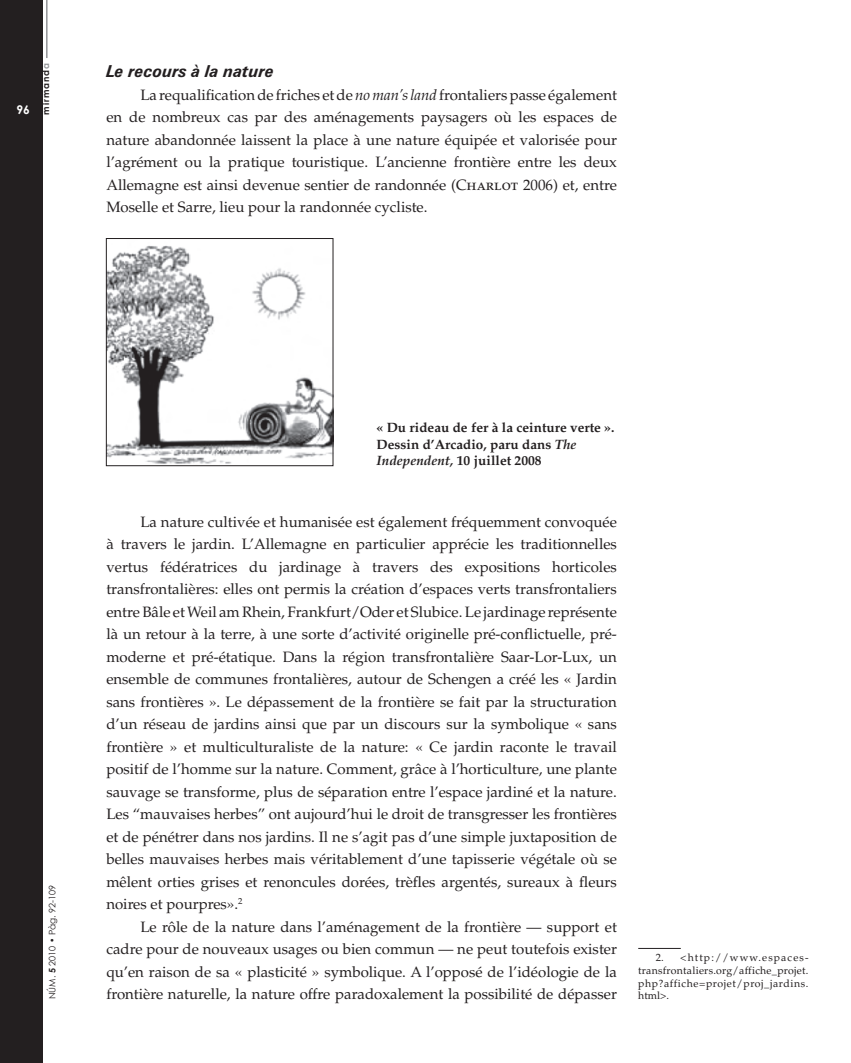
<style>
.page{position:relative;width:851px;height:1063px;background:#fff}
.page>*{position:absolute;margin:0;border:0;box-sizing:border-box;transform-origin:0 0}
.t1{font:italic 700 16.5px "Zurich BT";color:#231f20}
.t2{font:15px/22.5px "Palatino LT Std";color:#231f20;text-align:justify}
.t3{font:700 13.5px/16.5px "Palatino LT Std";color:#231f20}
.t4{font:700 12px "Century Gothic";color:#fff}
.t5{font:10.5px/12.6px "Palatino LT Std";letter-spacing:.105em;color:#231f20;text-align:justify}
.t6{font:9px "Century Gothic";color:#231f20}
.t7{font:700 9px "Century Gothic";letter-spacing:.105em;color:#231f20}
.s1{color:#939598}
.s2{font-style:italic}
.s3{font-weight:700}
</style>
<div class="page">
<div style="left:0;top:0;width:43px;height:1063px;background:#231f20"></div>
<hr style="left:46px;top:0;width:2px;height:58px;background:#939598">
<hr style="left:638px;top:948px;width:42px;height:1px;background:#231f20">
<img style="left:108px;top:245px;width:223px;height:219px">
<div style="left:106px;top:238px;width:227px;height:228px;border:1px solid #231f20"></div>
<p class="t4" style="left:16px;top:103px;width:15px">96</p>
<p class="t7" style="left:40px;top:115px;width:53px;rotate:-90deg">mirmand<span class="s1">a</span></p>
<p class="t1" style="left:106px;top:61px;width:169px">Le recours à la nature</p>
<p class="t2" style="left:106px;top:83px;width:512px;text-indent:34px">La requalification de friches et de <span class="s2">no man’s land</span> frontaliers passe également en de nombreux cas par des aménagements paysagers où les espaces de nature abandonnée laissent la place à une nature équipée et valorisée pour l’agrément ou la pratique touristique. L’ancienne frontière entre les deux Allemagne est ainsi devenue sentier de randonnée (Charlot 2006) et, entre Moselle et Sarre, lieu pour la randonnée cycliste.</p>
<p class="t6" style="left:47px;top:999px;width:116px;rotate:-90deg">NÚM. <span class="s3">5</span> 2010 • Pàg. 92-109</p>
<p class="t3" style="left:376px;top:420px;width:239px">« Du rideau de fer à la ceinture verte ».<br>Dessin d’Arcadio, paru dans <span class="s2">The<br>Independent,</span> 10 juillet 2008</p>
<p class="t2" style="left:106px;top:511px;width:512px;text-indent:34px">La nature cultivée et humanisée est également fréquemment convoquée à travers le jardin. L’Allemagne en particulier apprécie les traditionnelles vertus fédératrices du jardinage à travers des expositions horticoles transfrontalières: elles ont permis la création d’espaces verts transfrontaliers entre Bâle et Weil am Rhein, Frankfurt/Oder et Slubice. Le jardinage représente là un retour à la terre, à une sorte d’activité originelle pré-conflictuelle, pré&shy;moderne et pré-étatique. Dans la région transfrontalière Saar-Lor-Lux, un ensemble de communes frontalières, autour de Schengen a créé les « Jardin sans frontières ». Le dépassement de la frontière se fait par la structuration d’un réseau de jardins ainsi que par un discours sur la symbolique « sans frontière » et multiculturaliste de la nature: « Ce jardin raconte le travail positif de l’homme sur la nature. Comment, grâce à l’horticulture, une plante sauvage se transforme, plus de séparation entre l’espace jardiné et la nature.<br>Les “mauvaises herbes” ont aujourd’hui le droit de transgresser les frontières et de pénétrer dans nos jardins. Il ne s’agit pas d’une simple juxtaposition de belles mauvaises herbes mais véritablement d’une tapisserie végétale où se mêlent orties grises et renoncules dorées, trèfles argentés, sureaux à fleurs noires et pourpres».<sup>2</sup></p>
<p class="t2" style="left:106px;top:916px;width:512px;text-indent:34px">Le rôle de la nature dans l’aménagement de la frontière — support et cadre pour de nouveaux usages ou bien commun — ne peut toutefois exister qu’en raison de sa « plasticité » symbolique. A l’opposé de l’idéologie de la frontière naturelle, la nature offre paradoxalement la possibilité de dépasser</p>
<p class="t5" style="left:638px;top:952px;width:172px;text-indent:18px">2. &lt;http://www.espaces&shy;transfrontaliers.org/affiche_projet. php?affiche=projet/proj_jardins. html&gt;.</p>
</div>
